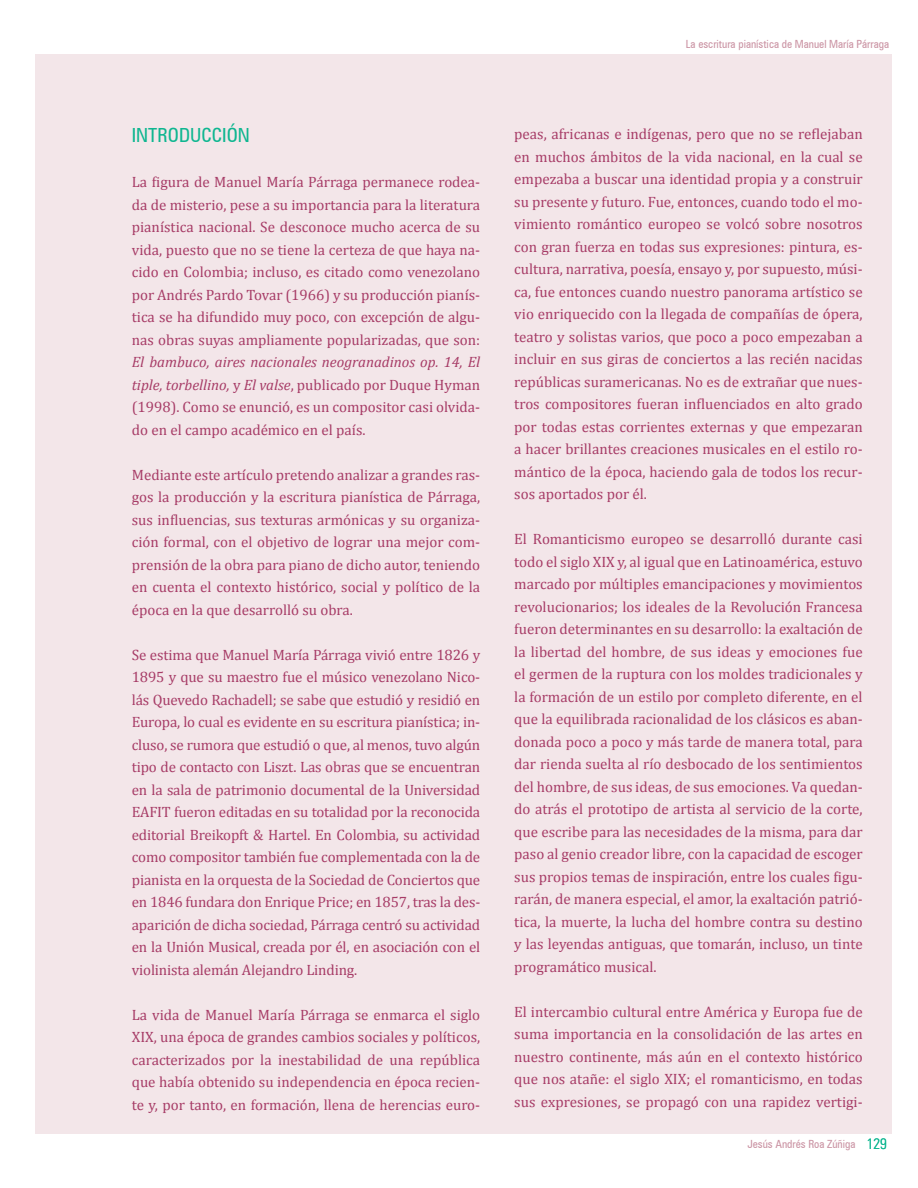
<style>
.page{position:relative;width:918px;height:1188px;background:#fff}
.page>*{position:absolute;margin:0;border:0;box-sizing:border-box;transform-origin:0 0}
.t1{font:condensed 19.5px "Zurich BT";color:#0eb690}
.t2{font:15px/22.5px "Cambria";color:#a73c67;text-align:justify}
.t3{font:300 condensed 15px "Univers LT Std";color:#0eb690}
.t4{font:condensed 11.25px "Zurich BT";color:#cb94a4}
.s1{font-style:italic}
</style>
<div class="page">
<div style="left:35px;top:54px;width:856px;height:1080px;background:#f3e6e9"></div>
<h1 class="t1" style="left:132px;top:124px;width:119px">INTRODUCCIÓN</h1>
<p class="t2" style="left:132px;top:171px;width:350px">La figura de Manuel María Párraga permanece rodea&shy;da de misterio, pese a su importancia para la literatura pianística nacional. Se desconoce mucho acerca de su vida, puesto que no se tiene la certeza de que haya na&shy;cido en Colombia; incluso, es citado como venezolano por Andrés Pardo Tovar (1966) y su producción pianís&shy;tica se ha difundido muy poco, con excepción de algu&shy;nas obras suyas ampliamente popularizadas, que son:</p>
<p class="t2" style="left:132px;top:351px;width:350px"><span class="s1">El bambuco, aires nacionales neogranadinos op. 14, El tiple, torbellino,</span> y <span class="s1">El valse</span>, publicado por Duque Hyman (1998). Como se enunció, es un compositor casi olvida&shy;do en el campo académico en el país.</p>
<p class="t2" style="left:132px;top:463px;width:350px">Mediante este artículo pretendo analizar a grandes ras&shy;gos la producción y la escritura pianística de Párraga, sus influencias, sus texturas armónicas y su organiza&shy;ción formal, con el objetivo de lograr una mejor com&shy;prensión de la obra para piano de dicho autor, teniendo en cuenta el contexto histórico, social y político de la época en la que desarrolló su obra.</p>
<p class="t2" style="left:132px;top:643px;width:350px">Se estima que Manuel María Párraga vivió entre 1826 y 1895 y que su maestro fue el músico venezolano Nico&shy;lás Quevedo Rachadell; se sabe que estudió y residió en Europa, lo cual es evidente en su escritura pianística; in&shy;cluso, se rumora que estudió o que, al menos, tuvo algún tipo de contacto con Liszt. Las obras que se encuentran en la sala de patrimonio documental de la Universidad EAFIT fueron editadas en su totalidad por la reconocida editorial Breikopft &amp; Hartel. En Colombia, su actividad como compositor también fue complementada con la de pianista en la orquesta de la Sociedad de Conciertos que en 1846 fundara don Enrique Price; en 1857, tras la des&shy;aparición de dicha sociedad, Párraga centró su actividad en la Unión Musical, creada por él, en asociación con el violinista alemán Alejandro Linding.</p>
<p class="t2" style="left:132px;top:1003px;width:350px">La vida de Manuel María Párraga se enmarca el siglo XIX, una época de grandes cambios sociales y políticos, caracterizados por la inestabilidad de una república que había obtenido su independencia en época recien&shy;te y, por tanto, en formación, llena de herencias euro-</p>
<p class="t4" style="left:686px;top:37px;width:205px">La escritura pianística de Manuel María Párraga</p>
<p class="t2" style="left:514px;top:123px;width:350px">peas, africanas e indígenas, pero que no se reflejaban en muchos ámbitos de la vida nacional, en la cual se empezaba a buscar una identidad propia y a construir su presente y futuro. Fue, entonces, cuando todo el mo&shy;vimiento romántico europeo se volcó sobre nosotros con gran fuerza en todas sus expresiones: pintura, es&shy;cultura, narrativa, poesía, ensayo y, por supuesto, músi&shy;ca, fue entonces cuando nuestro panorama artístico se vio enriquecido con la llegada de compañías de ópera, teatro y solistas varios, que poco a poco empezaban a incluir en sus giras de conciertos a las recién nacidas repúblicas suramericanas. No es de extrañar que nues&shy;tros compositores fueran influenciados en alto grado por todas estas corrientes externas y que empezaran a hacer brillantes creaciones musicales en el estilo ro&shy;mántico de la época, haciendo gala de todos los recur&shy;sos aportados por él.</p>
<p class="t2" style="left:514px;top:528px;width:350px">El Romanticismo europeo se desarrolló durante casi todo el siglo XIX y, al igual que en Latinoamérica, estuvo marcado por múltiples emancipaciones y movimientos revolucionarios; los ideales de la Revolución Francesa fueron determinantes en su desarrollo: la exaltación de la libertad del hombre, de sus ideas y emociones fue el germen de la ruptura con los moldes tradicionales y la formación de un estilo por completo diferente, en el que la equilibrada racionalidad de los clásicos es aban&shy;donada poco a poco y más tarde de manera total, para dar rienda suelta al río desbocado de los sentimientos del hombre, de sus ideas, de sus emociones. Va quedan&shy;do atrás el prototipo de artista al servicio de la corte, que escribe para las necesidades de la misma, para dar paso al genio creador libre, con la capacidad de escoger sus propios temas de inspiración, entre los cuales figu&shy;rarán, de manera especial, el amor, la exaltación patrió&shy;tica, la muerte, la lucha del hombre contra su destino y las leyendas antiguas, que tomarán, incluso, un tinte programático musical.</p>
<p class="t2" style="left:514px;top:1000px;width:350px">El intercambio cultural entre América y Europa fue de suma importancia en la consolidación de las artes en nuestro continente, más aún en el contexto histórico que nos atañe: el siglo XIX; el romanticismo, en todas sus expresiones, se propagó con una rapidez vertigi-</p>
<p class="t4" style="left:747px;top:1137px;width:110px">Jesús Andrés Roa Zúñiga</p>
<p class="t3" style="left:867px;top:1135px;width:21px">129</p>
</div>
